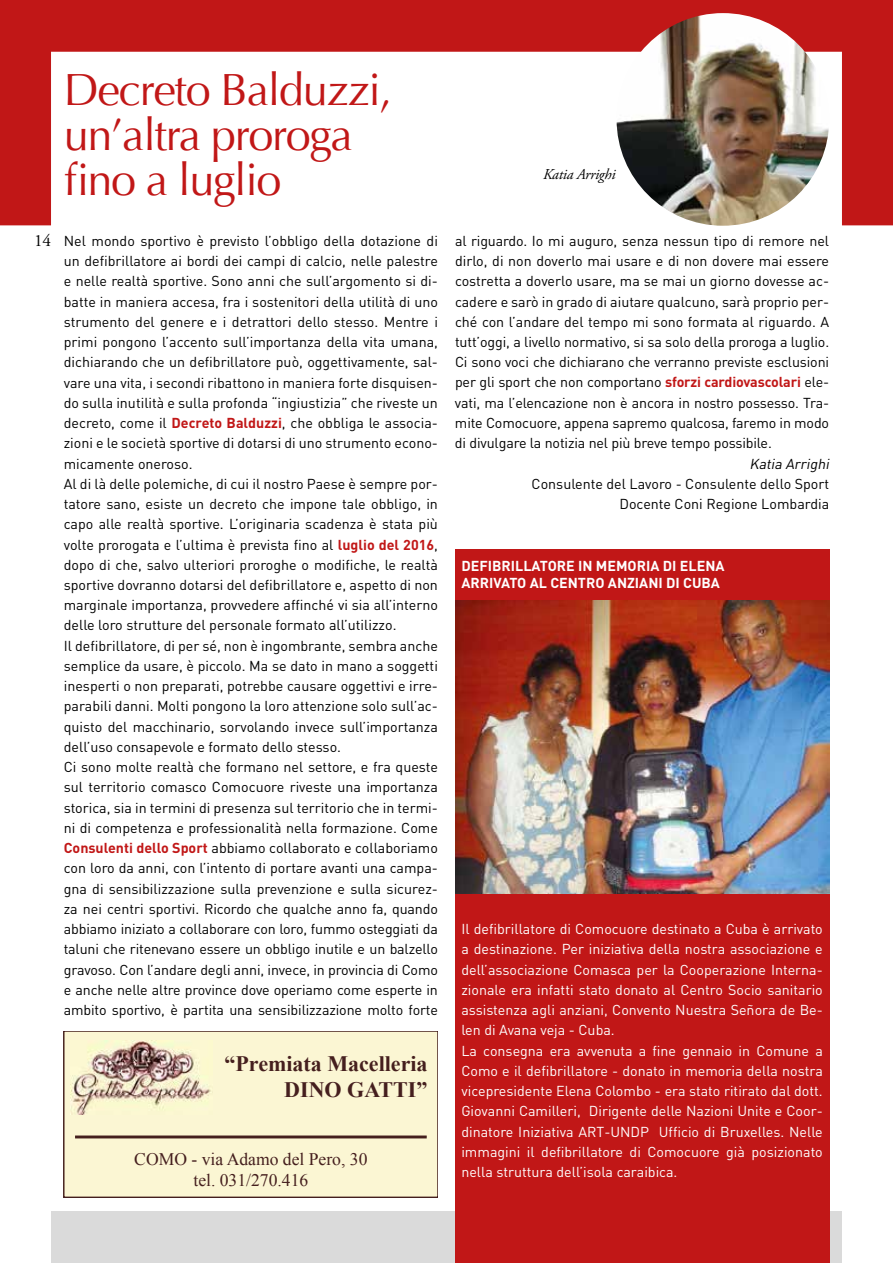
<style>
.page{position:relative;width:893px;height:1263px;background:#fff}
.page>*{position:absolute;margin:0;border:0;box-sizing:border-box;transform-origin:0 0}
.t1{font:45px/45px "Optima";letter-spacing:-.03em;color:#c11717}
.t2{font:700 22.05px/26.4px "Times New Roman";color:#451f1e;text-align:right}
.t3{font:17.55px/21.1px "Times New Roman";color:#451f1e;text-align:center}
.t4{font:17.25px "Adobe Garamond Pro";color:#000}
.t5{font:italic 15px "Adobe Garamond Pro";letter-spacing:-.015em;color:#000}
.t6{font:14.25px/20.2px "DIN";color:#000}
.t7{font:14.25px/20.2px "DIN";color:#fff}
.t8{font:700 14.25px/16.5px "DIN";color:#fff}
.t9{font:italic 14.25px "DIN";color:#000}
.s1{font-weight:700;color:#c11717}
</style>
<div class="page">
<div style="left:51px;top:1211px;width:791px;height:52px;background:#dadada"></div>
<div style="left:455px;top:550px;width:374px;height:713px;background:#c11717"></div>
<svg style="left:0;top:0;width:893px;height:225px"></svg>
<div style="left:64px;top:1031px;width:374px;height:166px;background:#fbf6d3"></div>
<div style="left:64px;top:1031px;width:374px;height:166px;border:1px solid #441f1d"></div>
<img style="left:70px;top:1041px;width:141px;height:73px">
<hr style="left:75px;top:1135px;width:352px;height:3px;background:#441f1d">
<img style="left:617px;top:13px;width:212px;height:213px;border-radius:106px">
<img style="left:455px;top:601px;width:374px;height:293px">
<p class="t4" style="left:34px;top:230px;width:18px">14</p>
<h1 class="t1" style="left:64px;top:68px;width:330px">Decreto Balduzzi, un’altra proroga fino a luglio</h1>
<p class="t6" style="left:64px;top:230px;width:376px">Nel mondo sportivo è previsto l’obbligo della dotazione di un defibrillatore ai bordi dei campi di calcio, nelle palestre e nelle realtà sportive. Sono anni che sull’argomento si di&shy;batte in maniera accesa, fra i sostenitori della utilità di uno strumento del genere e i detrattori dello stesso. Mentre i primi pongono l’accento sull’importanza della vita umana, dichiarando che un defibrillatore può, oggettivamente, sal&shy;vare una vita, i secondi ribattono in maniera forte disquisen&shy;do sulla inutilità e sulla profonda “ingiustizia” che riveste un decreto, come il <span class="s1">Decreto Balduzzi</span>, che obbliga le associa&shy;zioni e le società sportive di dotarsi di uno strumento econo&shy;micamente oneroso.<br>Al di là delle polemiche, di cui il nostro Paese è sempre por&shy;tatore sano, esiste un decreto che impone tale obbligo, in capo alle realtà sportive. L’originaria scadenza è stata più volte prorogata e l’ultima è prevista fino al <span class="s1">luglio del 2016</span>, dopo di che, salvo ulteriori proroghe o modifiche, le realtà sportive dovranno dotarsi del defibrillatore e, aspetto di non marginale importanza, provvedere affinché vi sia all’interno delle loro strutture del personale formato all’utilizzo.<br>Il defibrillatore, di per sé, non è ingombrante, sembra anche semplice da usare, è piccolo. Ma se dato in mano a soggetti inesperti o non preparati, potrebbe causare oggettivi e irre&shy;parabili danni. Molti pongono la loro attenzione solo sull’ac&shy;quisto del macchinario, sorvolando invece sull’importanza dell’uso consapevole e formato dello stesso.<br>Ci sono molte realtà che formano nel settore, e fra queste sul territorio comasco Comocuore riveste una importanza storica, sia in termini di presenza sul territorio che in termi&shy;ni di competenza e professionalità nella formazione. Come <span class="s1">Consulenti dello Sport</span> abbiamo collaborato e collaboriamo con loro da anni, con l’intento di portare avanti una campa&shy;gna di sensibilizzazione sulla prevenzione e sulla sicurez&shy;za nei centri sportivi. Ricordo che qualche anno fa, quando abbiamo iniziato a collaborare con loro, fummo osteggiati da taluni che ritenevano essere un obbligo inutile e un balzello gravoso. Con l’andare degli anni, invece, in provincia di Como e anche nelle altre province dove operiamo come esperte in ambito sportivo, è partita una sensibilizzazione molto forte</p>
<p class="t6" style="left:455px;top:230px;width:376px;text-align:justify">al riguardo. Io mi auguro, senza nessun tipo di remore nel dirlo, di non doverlo mai usare e di non dovere mai essere costretta a doverlo usare, ma se mai un giorno dovesse ac&shy;cadere e sarò in grado di aiutare qualcuno, sarà proprio per&shy;ché con l’andare del tempo mi sono formata al riguardo. A tutt’oggi, a livello normativo, si sa solo della proroga a luglio.<br>Ci sono voci che dichiarano che verranno previste esclusioni per gli sport che non comportano <span class="s1">sforzi cardiovascolari</span> ele&shy;vati, ma l’elencazione non è ancora in nostro possesso. Tra&shy;mite Comocuore, appena sapremo qualcosa, faremo in modo di divulgare la notizia nel più breve tempo possibile.</p>
<p class="t5" style="left:543px;top:165px;width:74px">Katia Arrighi</p>
<p class="t9" style="left:749px;top:455px;width:84px">Katia Arrighi</p>
<p class="t6" style="left:532px;top:473px;width:299px;text-align:right">Consulente del Lavoro - Consulente dello Sport<br>Docente Coni Regione Lombardia</p>
<p class="t8" style="left:461px;top:557px;width:265px">DEFIBRILLATORE IN MEMORIA DI ELENA<br>ARRIVATO AL CENTRO ANZIANI DI CUBA</p>
<p class="t7" style="left:461px;top:919px;width:363px">Il defibrillatore di Comocuore destinato a Cuba è arrivato a destinazione. Per iniziativa della nostra associazione e dell’associazione Comasca per la Cooperazione Interna&shy;zionale era infatti stato donato al Centro Socio sanitario assistenza agli anziani, Convento Nuestra Señora de Be&shy;len di Avana veja - Cuba.<br>La consegna era avvenuta a fine gennaio in Comune a Como e il defibrillatore - donato in memoria della nostra vicepresidente Elena Colombo - era stato ritirato dal dott.<br>Giovanni Camilleri, Dirigente delle Nazioni Unite e Coor&shy;dinatore Iniziativa ART-UNDP Ufficio di Bruxelles. Nelle immagini il defibrillatore di Comocuore già posizionato nella struttura dell’isola caraibica.</p>
<h2 class="t2" style="left:225px;top:1050px;width:205px">“Premiata Macelleria<br>DINO GATTI”</h2>
<p class="t3" style="left:134px;top:1148px;width:235px">COMO - via Adamo del Pero, 30 tel. 031/270.416</p>
</div>
